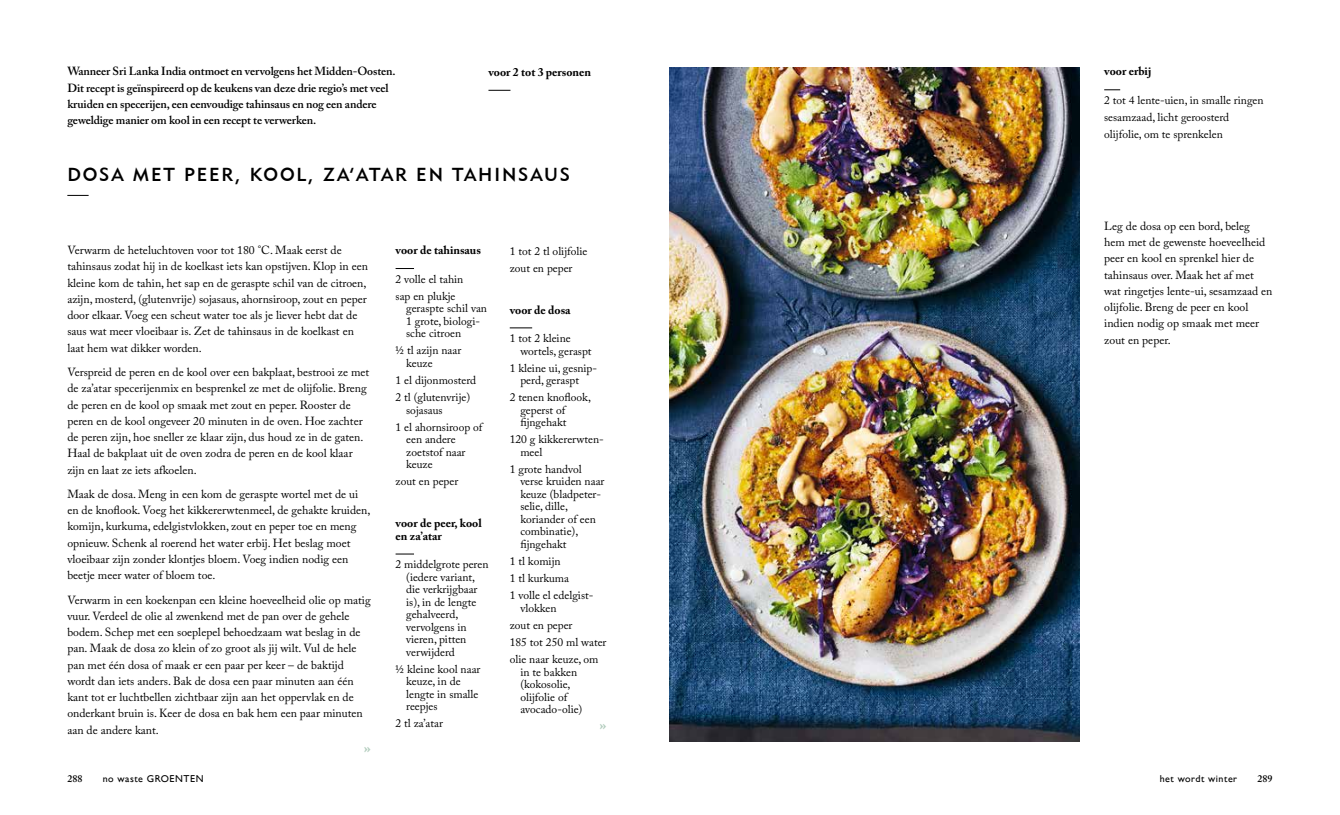
<style>
.page{position:relative;width:1340px;height:815px;background:#fff}
.page>*{position:absolute;margin:0;border:0;box-sizing:border-box;transform-origin:0 0}
.t1{font:18.75px "Geometric 415 BT Medium A";letter-spacing:.1em;color:#000}
.t2{font:700 16.25px "Adobe Caslon Pro";color:#b4cebf}
.t3{font:11.75px/16.2px "Adobe Caslon Pro";color:#000}
.t4{font:600 11.75px/16.2px "Adobe Caslon Pro";letter-spacing:-.01em;color:#000}
.t5{font:700 11.75px/12.5px "Adobe Caslon Pro";color:#000}
.t6{font:11.5px/12.5px "Adobe Caslon Pro";color:#000}
.t7{font:500 10px "Gill Sans MT Pro";letter-spacing:.05em;color:#000}
.t8{font:600 10px "Adobe Caslon Pro";color:#000}
</style>
<div class="page">
<img style="left:670px;top:67px;width:409px;height:675px">
<svg style="left:67px;top:195px;width:22px;height:1px"></svg>
<svg style="left:488px;top:90px;width:22px;height:1px"></svg>
<svg style="left:510px;top:328px;width:22px;height:1px"></svg>
<svg style="left:395px;top:268px;width:19px;height:1px"></svg>
<svg style="left:395px;top:554px;width:19px;height:1px"></svg>
<svg style="left:1104px;top:90px;width:16px;height:1px"></svg>
<p class="t4" style="left:67px;top:63px;width:330px">Wanneer Sri Lanka India ontmoet en vervolgens het Midden-Oosten.<br>Dit recept is geïnspireerd op de keukens van deze drie regio’s met veel kruiden en specerijen, een eenvoudige tahinsaus en nog een andere geweldige manier om kool in een recept te verwerken.</p>
<p class="t5" style="left:488px;top:65px;width:104px">voor 2 tot 3 personen</p>
<h1 class="t1" style="left:67px;top:163px;width:504px">DOSA MET PEER, KOOL, ZA’ATAR EN TAHINSAUS</h1>
<p class="t3" style="left:67px;top:242px;width:302px">Verwarm de heteluchtoven voor tot 180 °C. Maak eerst de tahinsaus zodat hij in de koelkast iets kan opstijven. Klop in een kleine kom de tahin, het sap en de geraspte schil van de citroen, azijn, mosterd, (glutenvrije) sojasaus, ahornsiroop, zout en peper door elkaar. Voeg een scheut water toe als je liever hebt dat de saus wat meer vloeibaar is. Zet de tahinsaus in de koelkast en laat hem wat dikker worden.</p>
<p class="t3" style="left:67px;top:364px;width:303px">Verspreid de peren en de kool over een bakplaat, bestrooi ze met de za’atar specerijenmix en besprenkel ze met de olijfolie. Breng de peren en de kool op smaak met zout en peper. Rooster de peren en de kool ongeveer 20 minuten in de oven. Hoe zachter de peren zijn, hoe sneller ze klaar zijn, dus houd ze in de gaten.<br>Haal de bakplaat uit de oven zodra de peren en de kool klaar zijn en laat ze iets afkoelen.</p>
<p class="t3" style="left:67px;top:486px;width:304px">Maak de dosa. Meng in een kom de geraspte wortel met de ui en de knoflook. Voeg het kikkererwtenmeel, de gehakte kruiden, komijn, kurkuma, edelgistvlokken, zout en peper toe en meng opnieuw. Schenk al roerend het water erbij. Het beslag moet vloeibaar zijn zonder klontjes bloem. Voeg indien nodig een beetje meer water of bloem toe.</p>
<p class="t3" style="left:67px;top:591px;width:305px">Verwarm in een koekenpan een kleine hoeveelheid olie op matig vuur. Verdeel de olie al zwenkend met de pan over de gehele bodem. Schep met een soeplepel behoedzaam wat beslag in de pan. Maak de dosa zo klein of zo groot als jij wilt. Vul de hele pan met één dosa of maak er een paar per keer – de baktijd wordt dan iets anders. Bak de dosa een paar minuten aan één kant tot er luchtbellen zichtbaar zijn aan het oppervlak en de onderkant bruin is. Keer de dosa en bak hem een paar minuten aan de andere kant.</p>
<h2 class="t2" style="left:364px;top:738px;width:9px">»</h2>
<p class="t5" style="left:395px;top:244px;width:87px">voor de tahinsaus</p>
<p class="t6" style="left:395px;top:270px;width:69px;line-height:17.1px">2 volle el tahin sap en plukje</p>
<p class="t6" style="left:406px;top:302px;width:82px">geraspte schil van<br>1 grote, biologi&shy;sche citroen</p>
<p class="t6" style="left:406px;top:344px;width:57px;text-indent:-11px">½ tl azijn naar keuze</p>
<p class="t6" style="left:395px;top:371px;width:82px;line-height:17.1px">1 el dijonmosterd<br>2 tl (glutenvrije)</p>
<p class="t6" style="left:395px;top:401px;width:88px;line-height:17.1px;text-indent:11px">sojasaus<br>1 el ahornsiroop of</p>
<p class="t6" style="left:406px;top:433px;width:61px">een andere zoetstof naar keuze</p>
<p class="t6" style="left:395px;top:475px;width:64px">zout en peper</p>
<p class="t5" style="left:395px;top:517px;width:88px">voor de peer, kool en za’atar</p>
<p class="t6" style="left:406px;top:558px;width:84px;text-indent:-11px">2 middelgrote peren (iedere variant, die verkrijgbaar is), in de lengte gehalveerd, vervolgens in vieren, pitten verwijderd</p>
<p class="t6" style="left:406px;top:663px;width:76px;text-indent:-11px">½ kleine kool naar keuze, in de lengte in smalle reepjes</p>
<p class="t6" style="left:395px;top:717px;width:49px">2 tl za’atar</p>
<p class="t6" style="left:510px;top:242px;width:79px;line-height:17.1px">1 tot 2 tl olijfolie zout en peper</p>
<p class="t5" style="left:510px;top:303px;width:62px">voor de dosa</p>
<p class="t6" style="left:520px;top:332px;width:73px;text-indent:-11px">1 tot 2 kleine wortels, geraspt</p>
<p class="t6" style="left:520px;top:361px;width:78px;text-indent:-11px">1 kleine ui, gesnip&shy;perd, geraspt</p>
<p class="t6" style="left:520px;top:391px;width:72px;text-indent:-11px">2 tenen knoflook, geperst of fijngehakt</p>
<p class="t6" style="left:520px;top:433px;width:85px;text-indent:-11px">120 g kikkererwten&shy;meel</p>
<p class="t6" style="left:520px;top:463px;width:86px;text-indent:-11px">1 grote handvol verse kruiden naar keuze (bladpeter&shy;selie, dille, koriander of een combinatie), fijngehakt</p>
<p class="t6" style="left:510px;top:552px;width:85px;line-height:17.1px">1 tl komijn<br>1 tl kurkuma<br>1 volle el edelgist-</p>
<p class="t6" style="left:510px;top:599px;width:98px;line-height:17.1px;text-indent:11px">vlokken<br>zout en peper<br>185 tot 250 ml water olie naar keuze, om</p>
<p class="t6" style="left:520px;top:665px;width:64px">in te bakken (kokosolie, olijfolie of avocado-olie)</p>
<h2 class="t2" style="left:599px;top:715px;width:9px">»</h2>
<p class="t5" style="left:1104px;top:65px;width:48px">voor erbij</p>
<p class="t6" style="left:1104px;top:91px;width:161px;line-height:17.1px">2 tot 4 lente-uien, in smalle ringen sesamzaad, licht geroosterd olijfolie, om te sprenkelen</p>
<p class="t3" style="left:1104px;top:218px;width:170px">Leg de dosa op een bord, beleg hem met de gewenste hoeveelheid peer en kool en sprenkel hier de tahinsaus over. Maak het af met wat ringetjes lente-ui, sesamzaad en olijfolie. Breng de peer en kool indien nodig op smaak met meer zout en peper.</p>
<p class="t8" style="left:67px;top:773px;width:16px">288</p>
<p class="t7" style="left:103px;top:773px;width:102px">no waste GROENTEN</p>
<p class="t7" style="left:1159px;top:773px;width:79px">het wordt winter</p>
<p class="t8" style="left:1257px;top:773px;width:16px">289</p>
</div>
